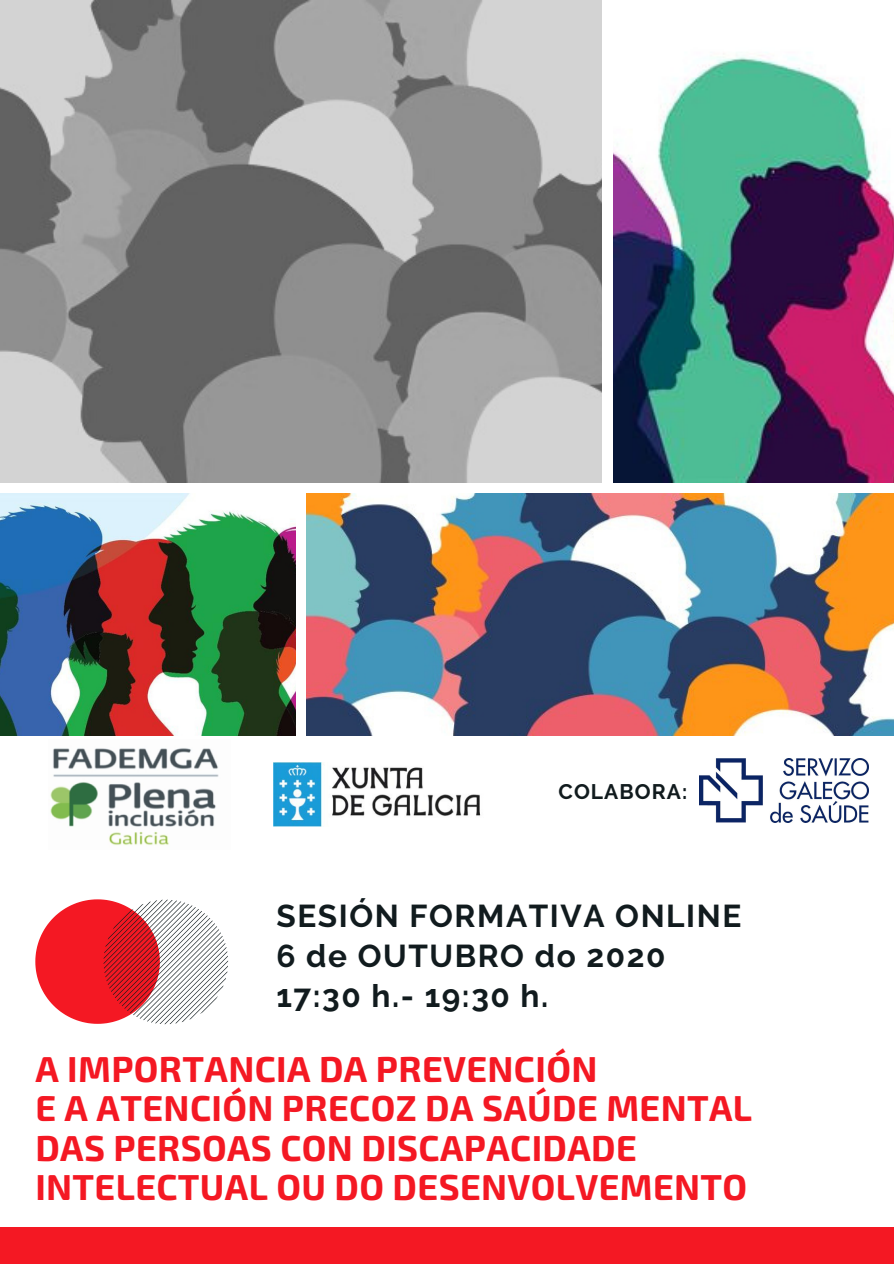
<style>
.page{position:relative;width:894px;height:1264px;background:#fff}
.page>*{position:absolute;margin:0;border:0;box-sizing:border-box;transform-origin:0 0}
.t1{font:700 36px/39.5px "Exo 2";letter-spacing:.01em;color:#f41823}
.t2{font:700 31.5px/39.9px "Raleway";letter-spacing:.05em;color:#111b1e}
.t3{font:700 21px "Raleway";letter-spacing:.05em;color:#111b1e}
</style>
<div class="page">
<svg style="left:35px;top:899px;width:193px;height:125px"></svg>
<img style="left:0;top:0;width:601px;height:482px">
<img style="left:613px;top:53px;width:280px;height:429px">
<img style="left:0;top:493px;width:295px;height:242px">
<img style="left:306px;top:493px;width:587px;height:242px">
<div style="left:0;top:1226px;width:893px;height:37px;background:#f41823"></div>
<img style="left:274px;top:762px;width:207px;height:65px">
<img style="left:50px;top:748px;width:169px;height:97px">
<img style="left:699px;top:758px;width:168px;height:64px">
<p class="t3" style="left:558px;top:778px;width:130px">COLABORA:</p>
<p class="t2" style="left:276px;top:895px;width:466px">SESIÓN FORMATIVA ONLINE<br>6 de OUTUBRO do 2020<br>17:30 h.- 19:30 h.</p>
<p class="t1" style="left:35px;top:1047px;width:718px">A IMPORTANCIA DA PREVENCIÓN<br>E A ATENCIÓN PRECOZ DA SAÚDE MENTAL<br>DAS PERSOAS CON DISCAPACIDADE<br>INTELECTUAL OU DO DESENVOLVEMENTO</p>
</div>
